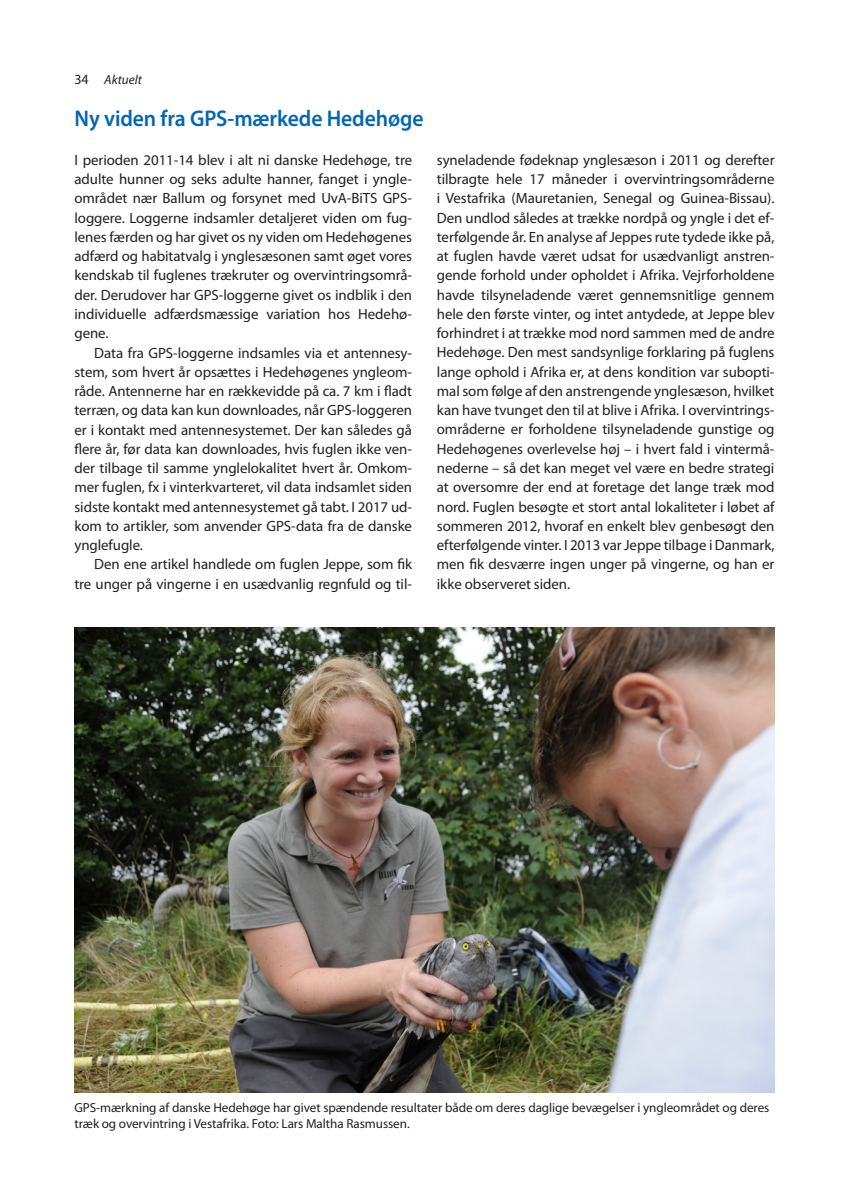
<style>
.page{position:relative;width:844px;height:1191px;background:#fff}
.page>*{position:absolute;margin:0;border:0;box-sizing:border-box;transform-origin:0 0}
.t1{font:600 22.75px "Myriad Pro";letter-spacing:-.005em;color:#0166b3;scale:.95 1}
.t2{font:14.88px/19.2px "Myriad Pro";letter-spacing:-.005em;color:#231f20;text-align:justify}
.t3{font:13.12px/15.8px "Myriad Pro";letter-spacing:-.005em;color:#231f20}
.t4{font:italic 13.12px "Myriad Pro";color:#231f20}
.s1{font-style:normal;font-size:14px}
</style>
<div class="page">
<img style="left:74px;top:627px;width:700px;height:465px">
<p class="t4" style="left:74px;top:72px;width:69px"><span class="s1">34</span> Aktuelt</p>
<h1 class="t1" style="left:74px;top:104px;width:369px">Ny viden fra GPS-mærkede Hedehøge</h1>
<p class="t2" style="left:74px;top:150px;width:339px">I perioden 2011-14 blev i alt ni danske Hedehøge, tre adulte hunner og seks adulte hanner, fanget i yngle&shy;området nær Ballum og forsynet med UvA-BiTS GPS&shy;loggere. Loggerne indsamler detaljeret viden om fug&shy;lenes færden og har givet os ny viden om Hedehøgenes adfærd og habitatvalg i ynglesæsonen samt øget vores kendskab til fuglenes trækruter og overvintringsområ&shy;der. Derudover har GPS-loggerne givet os indblik i den individuelle adfærdsmæssige variation hos Hedehø&shy;gene.</p>
<p class="t2" style="left:74px;top:343px;width:339px;text-indent:20px">Data fra GPS-loggerne indsamles via et antennesy&shy;stem, som hvert år opsættes i Hedehøgenes yngleom&shy;råde. Antennerne har en rækkevidde på ca. 7 km i fladt terræn, og data kan kun downloades, når GPS-loggeren er i kontakt med antennesystemet. Der kan således gå flere år, før data kan downloades, hvis fuglen ikke ven&shy;der tilbage til samme ynglelokalitet hvert år. Omkom&shy;mer fuglen, fx i vinterkvarteret, vil data indsamlet siden sidste kontakt med antennesystemet gå tabt. I 2017 ud&shy;kom to artikler, som anvender GPS-data fra de danske ynglefugle.</p>
<p class="t2" style="left:74px;top:554px;width:339px;text-align:right">Den ene artikel handlede om fuglen Jeppe, som fik tre unger på vingerne i en usædvanlig regnfuld og til-</p>
<p class="t2" style="left:437px;top:150px;width:339px">syneladende fødeknap ynglesæson i 2011 og derefter tilbragte hele 17 måneder i overvintringsområderne i Vestafrika (Mauretanien, Senegal og Guinea-Bissau).<br>Den undlod således at trække nordpå og yngle i det ef&shy;terfølgende år. En analyse af Jeppes rute tydede ikke på, at fuglen havde været udsat for usædvanligt anstren&shy;gende forhold under opholdet i Afrika. Vejrforholdene havde tilsyneladende været gennemsnitlige gennem hele den første vinter, og intet antydede, at Jeppe blev forhindret i at trække mod nord sammen med de andre Hedehøge. Den mest sandsynlige forklaring på fuglens lange ophold i Afrika er, at dens kondition var subopti&shy;mal som følge af den anstrengende ynglesæson, hvilket kan have tvunget den til at blive i Afrika. I overvintrings&shy;områderne er forholdene tilsyneladende gunstige og Hedehøgenes overlevelse høj – i hvert fald i vintermå&shy;nederne – så det kan meget vel være en bedre strategi at oversomre der end at foretage det lange træk mod nord. Fuglen besøgte et stort antal lokaliteter i løbet af sommeren 2012, hvoraf en enkelt blev genbesøgt den efterfølgende vinter. I 2013 var Jeppe tilbage i Danmark, men fik desværre ingen unger på vingerne, og han er ikke observeret siden.</p>
<p class="t3" style="left:74px;top:1099px;width:696px">GPS-mærkning af danske Hedehøge har givet spændende resultater både om deres daglige bevægelser i yngleområdet og deres træk og overvintring i Vestafrika. Foto: Lars Maltha Rasmussen.</p>
</div>
